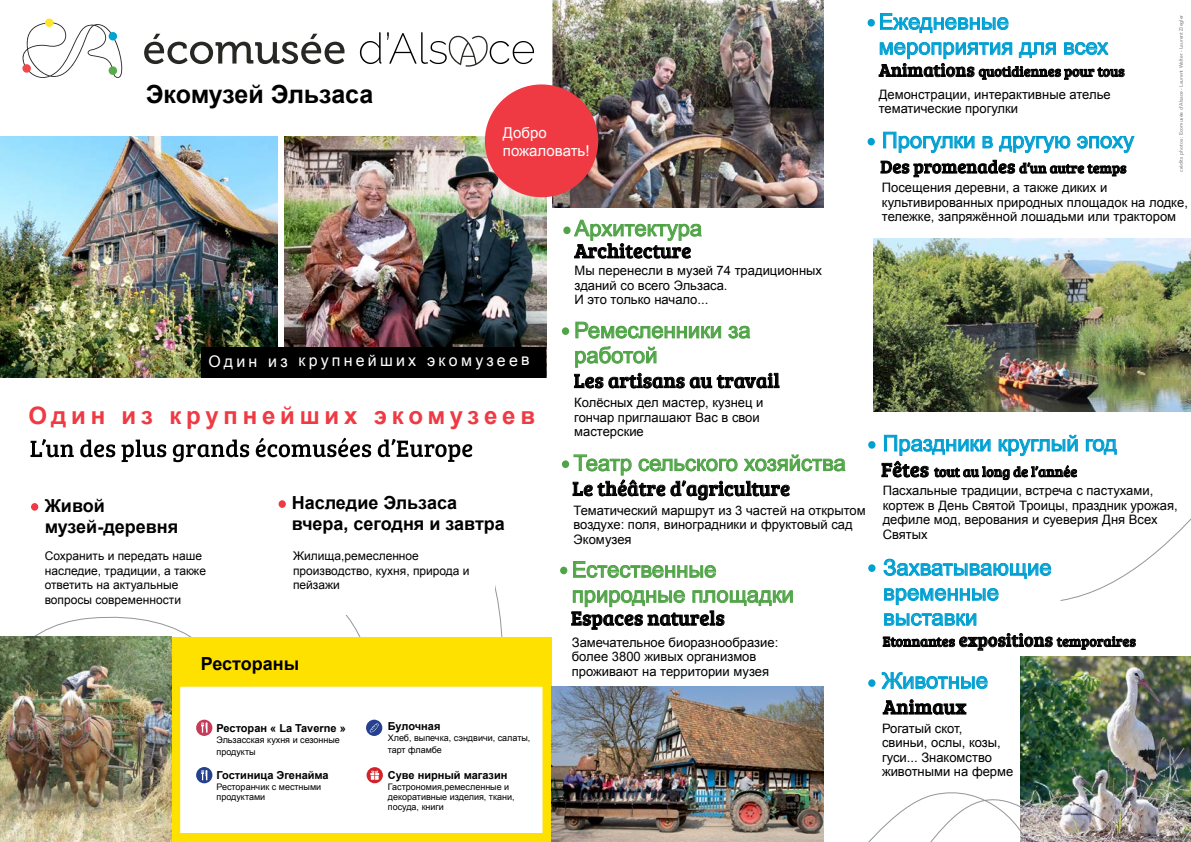
<style>
.page{position:relative;width:1191px;height:842px;background:#fff}
.page>*{position:absolute;margin:0;border:0;box-sizing:border-box;transform-origin:0 0}
.t1{font:700 25px "Arial";letter-spacing:-.01em;color:#000}
.t2{font:700 24px "Arial";letter-spacing:.2em;color:#ef3a44}
.t3{font:22px/25px "Arial";color:#00a0d2}
.t4{font:22px/25px "Arial";color:#50a447}
.t5{font:20px "Bree Serif";letter-spacing:.01em;color:#000}
.t6{font:700 18px/21.6px "Arial";color:#000}
.t7{font:16px "Arial";letter-spacing:.195em;color:#fff}
.t8{font:15px/18px "Arial";color:#fff}
.t9{font:14px "Bree Serif";letter-spacing:.01em;color:#000}
.t10{font:13px/14.4px "Arial";color:#000}
.t11{font:12px/14.4px "Arial";color:#000}
.t12{font:700 11px "Arial";color:#000}
.t13{font:9px/10px "Arial";color:#000}
.t14{font:500 5px "Avenir";color:#858180}
.s1{font-size:18px}
.s2{font-size:20px}
</style>
<div class="page">
<svg style="left:0;top:600px;width:552px;height:86px"></svg>
<div style="left:252px;top:411px;width:242px;height:204px;background:#fff"></div>
<svg style="left:823px;top:771px;width:197px;height:71px"></svg>
<svg style="left:1060px;top:411px;width:131px;height:246px"></svg>
<div style="left:171px;top:637px;width:380px;height:54px;background:#ffe100"></div>
<div style="left:176px;top:682px;width:371px;height:155px;background:#fff"></div>
<div style="left:171px;top:678px;width:380px;height:164px;border:9px solid #ffe100"></div>
<img style="left:552px;top:0;width:271px;height:208px">
<svg style="left:144px;top:34px;width:200px;height:30px"></svg>
<svg style="left:360px;top:32px;width:21px;height:32px"></svg>
<svg style="left:387px;top:32px;width:147px;height:35px"></svg>
<svg style="left:22px;top:18px;width:100px;height:60px"></svg>
<svg style="left:30px;top:438px;width:442px;height:24px"></svg>
<img style="left:0;top:137px;width:277px;height:240px">
<img style="left:284px;top:137px;width:262px;height:240px">
<div style="left:485px;top:84px;width:113px;height:113px;background:#ef3a44;border-radius:50%"></div>
<img style="left:0;top:637px;width:171px;height:205px">
<img style="left:873px;top:239px;width:318px;height:172px">
<img style="left:551px;top:686px;width:272px;height:156px">
<img style="left:1020px;top:657px;width:171px;height:185px">
<svg style="left:196px;top:720px;width:16px;height:16px"></svg>
<svg style="left:201px;top:722px;width:6px;height:11px"></svg>
<svg style="left:196px;top:767px;width:16px;height:16px"></svg>
<svg style="left:201px;top:770px;width:6px;height:10px"></svg>
<div style="left:366px;top:720px;width:16px;height:16px;background:#25408f;border-radius:50%"></div>
<svg style="left:370px;top:723px;width:9px;height:10px"></svg>
<svg style="left:366px;top:767px;width:17px;height:16px"></svg>
<svg style="left:370px;top:771px;width:9px;height:9px"></svg>
<div style="left:278px;top:500px;width:8px;height:8px;background:#ef3a44;border-radius:50%"></div>
<svg style="left:880px;top:160px;width:246px;height:17px"></svg>
<svg style="left:878px;top:13px;width:246px;height:67px"></svg>
<svg style="left:883px;top:131px;width:92px;height:22px"></svg>
<svg style="left:982px;top:135px;width:153px;height:18px"></svg>
<svg style="left:881px;top:434px;width:197px;height:46px"></svg>
<svg style="left:1085px;top:438px;width:32px;height:17px"></svg>
<svg style="left:882px;top:633px;width:253px;height:18px"></svg>
<svg style="left:883px;top:558px;width:169px;height:48px"></svg>
<svg style="left:884px;top:613px;width:93px;height:13px"></svg>
<svg style="left:573px;top:561px;width:144px;height:18px"></svg>
<svg style="left:571px;top:590px;width:222px;height:40px"></svg>
<svg style="left:574px;top:219px;width:128px;height:40px"></svg>
<svg style="left:575px;top:321px;width:146px;height:18px"></svg>
<svg style="left:728px;top:325px;width:23px;height:14px"></svg>
<svg style="left:574px;top:346px;width:205px;height:42px"></svg>
<svg style="left:882px;top:699px;width:84px;height:16px"></svg>
<svg style="left:881px;top:672px;width:107px;height:18px"></svg>
<svg style="left:572px;top:454px;width:274px;height:46px"></svg>
<div style="left:31px;top:503px;width:7px;height:8px;background:#ef3a44;border-radius:50%"></div>
<svg style="left:45px;top:600px;width:161px;height:6px"></svg>
<div style="left:563px;top:227px;width:7px;height:7px;background:#50a447;border-radius:50%"></div>
<div style="left:562px;top:327px;width:7px;height:8px;background:#50a447;border-radius:50%"></div>
<div style="left:560px;top:567px;width:7px;height:7px;background:#50a447;border-radius:50%"></div>
<div style="left:562px;top:460px;width:7px;height:8px;background:#50a447;border-radius:50%"></div>
<div style="left:867px;top:138px;width:8px;height:7px;background:#00a0d2;border-radius:50%"></div>
<div style="left:868px;top:441px;width:7px;height:8px;background:#00a0d2;border-radius:50%"></div>
<div style="left:868px;top:564px;width:7px;height:8px;background:#00a0d2;border-radius:50%"></div>
<div style="left:868px;top:679px;width:7px;height:8px;background:#00a0d2;border-radius:50%"></div>
<div style="left:867px;top:19px;width:8px;height:8px;background:#00a0d2;border-radius:50%"></div>
<div style="left:201px;top:347px;width:344px;height:30px;background:#000"></div>
<h1 class="t1" style="left:146px;top:77px;width:229px">Экомузей Эльзаса</h1>
<p class="t8" style="left:503px;top:124px;width:88px">Добро пожаловать!</p>
<h3 class="t4" style="left:574px;top:216px;width:129px">Архитектура</h3>
<p class="t10" style="left:574px;top:264px;width:249px">Мы перенесли в музей 74 традиционных зданий со всего Эльзаса.<br>И это только начало...</p>
<h3 class="t5" style="left:574px;top:236px;width:118px">Architecture</h3>
<h3 class="t3" style="left:878px;top:9px;width:231px">Ежедневные мероприятия для всех</h3>
<p class="t10" style="left:878px;top:87px;width:233px">Демонстрации, интерактивные ателье тематические прогулки</p>
<h3 class="t3" style="left:882px;top:128px;width:254px">Прогулки в другую эпоху</h3>
<p class="t10" style="left:882px;top:181px;width:307px">Посещения деревни, а также диких и культивированных природных площадок на лодке, тележке, запряжённой лошадьми или трактором</p>
<p class="t14" style="left:1176px;top:172px;width:158px;rotate:-90deg">crédits photos : Ecomusée d’Alsace - Laurent Walter - Laurent Ziegler</p>
<p class="t9" style="left:879px;top:61px;width:247px"><span class="s1">Animations</span> quotidiennes pour tous</p>
<p class="t9" style="left:880px;top:158px;width:247px"><span class="s1">Des promenades</span> d’un autre temps</p>
<p class="t7" style="left:209px;top:350px;width:322px">Один из крупнейших экомузеев</p>
<h2 class="t2" style="left:28px;top:399px;width:508px">Один из крупнейших экомузеев</h2>
<h3 class="t6" style="left:45px;top:495px;width:135px">Живой музей-деревня</h3>
<p class="t11" style="left:45px;top:549px;width:163px">Сохранить и передать наше наследие, традиции, а такжe ответить на актуальные вопросы современности</p>
<h3 class="t6" style="left:292px;top:492px;width:215px">Наследие Эльзаса вчера, сегодня и завтра</h3>
<p class="t11" style="left:293px;top:549px;width:178px">Жилища,ремесленное производство, кухня, природа и пейзажи</p>
<h3 class="t6" style="left:201px;top:653px;width:100px">Рестораны</h3>
<p class="t12" style="left:216px;top:720px;width:131px">Ресторан « La Taverne »</p>
<p class="t13" style="left:216px;top:733px;width:125px;line-height:12px">Эльзасская кухня и сезонные продукты</p>
<p class="t12" style="left:216px;top:768px;width:114px">Гостиница Эгенайма</p>
<p class="t13" style="left:216px;top:782px;width:106px">Ресторанчик с местными продуктами</p>
<p class="t12" style="left:388px;top:719px;width:54px">Булочная</p>
<p class="t13" style="left:388px;top:732px;width:144px;line-height:12px">Хлеб, выпечка, сэндвичи, салаты, тарт фламбе</p>
<p class="t12" style="left:388px;top:768px;width:121px">Суве нирный магазин</p>
<p class="t13" style="left:388px;top:782px;width:128px">Гастрономия,ремесленные и декоративные изделия, ткани, посуда, книги</p>
<h3 class="t4" style="left:574px;top:318px;width:178px">Ремесленники за работой</h3>
<p class="t10" style="left:574px;top:396px;width:191px">Колёсных дел мастер, кузнец и гончар приглашают Вас в свои мастерские</p>
<h3 class="t5" style="left:574px;top:366px;width:207px">Les artisans au travail</h3>
<h3 class="t4" style="left:573px;top:451px;width:274px">Театр сельского хозяйства</h3>
<p class="t10" style="left:573px;top:503px;width:294px">Тематический маршрут из 3 частей на открытом воздухе: поля, виноградники и фруктовый сад<br>Экомузея</p>
<h3 class="t5" style="left:572px;top:474px;width:219px">Le théâtre d’agriculture</h3>
<h3 class="t3" style="left:882px;top:431px;width:236px">Праздники круглый год</h3>
<p class="t10" style="left:882px;top:484px;width:296px">Пасхальные традиции, встреча с пастухами, кортеж в День Святой Троицы, праздник урожая, дефиле мод, верования и суеверия Дня Всех Святых</p>
<p class="t9" style="left:881px;top:462px;width:197px"><span class="s2">Fêtes</span> tout au long de l’année</p>
<h3 class="t3" style="left:883px;top:555px;width:170px">Захватывающие временные</h3>
<h3 class="t4" style="left:572px;top:557px;width:223px">Естественные природные площадки</h3>
<p class="t10" style="left:572px;top:635px;width:208px">Замечательное биоразнообразие: более 3800 живых организмов проживают на территории музея</p>
<h3 class="t5" style="left:571px;top:604px;width:155px">Espaces naturels</h3>
<h3 class="t3" style="left:883px;top:605px;width:96px">выставки</h3>
<p class="t9" style="left:882px;top:631px;width:255px">Etonnantes <span class="s1">expositions</span> temporaires</p>
<h3 class="t3" style="left:882px;top:668px;width:108px">Животные</h3>
<p class="t10" style="left:882px;top:721px;width:133px">Рогатый скот,<br>свиньи, ослы, козы, гуси... Знакомство животными на ферме</p>
<h3 class="t5" style="left:883px;top:692px;width:85px">Animaux</h3>
</div>
